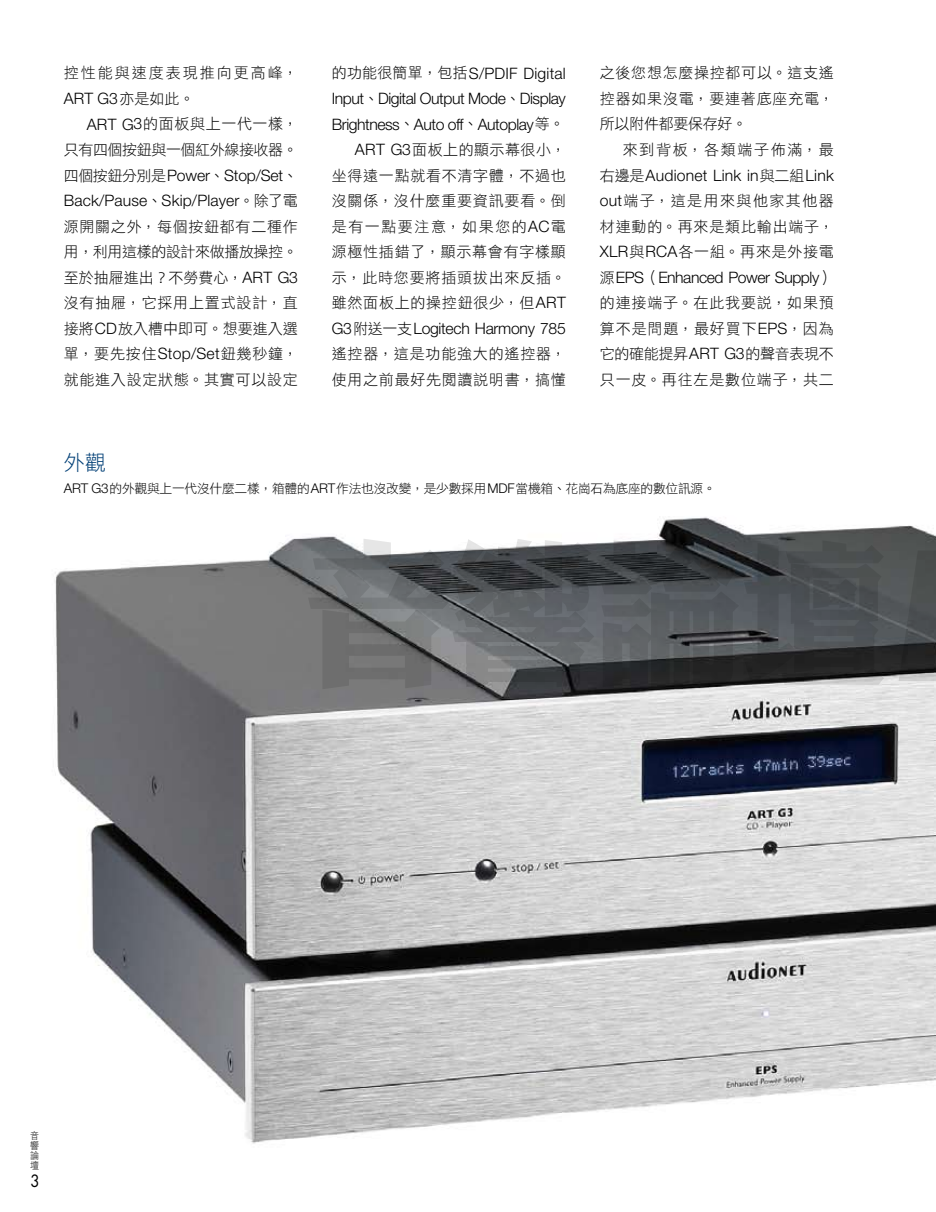
<style>
.page{position:relative;width:936px;height:1212px;background:#fff}
.page>*{position:absolute;margin:0;border:0;box-sizing:border-box;transform-origin:0 0}
.t1{font:21px "DF Li Hei Std W3";color:#003f76}
.t2{font:300 15.75px/25.5px "Helvetica Neue";letter-spacing:-.03em;color:#000;text-align:justify}
.t3{font:300 15.75px/25.5px "Helvetica Neue";letter-spacing:.01em;color:#000}
.t4{font:300 15.75px "Helvetica Neue";letter-spacing:.015em;color:#000}
.t5{font:15px/25.5px "DF Li Hei Std W3";letter-spacing:.055em;color:#000;text-align:justify}
.t6{font:15px/25.5px "DF Li Hei Std W3";letter-spacing:-.025em;color:#000;text-align:right}
.t7{font:15px "DF Li Hei Std W3";letter-spacing:.135em;color:#000}
.t8{font:15px "DF Li Hei Std W3";letter-spacing:.11em;color:#000}
.t9{font:12.75px "DF Li Hei Std W3";letter-spacing:-.02em;color:#000}
.t10{font:9.9px/10.2px "DF Li Hei Std W3";color:#000;text-align:justify;scale:.91 1}
.s1{font-family:"DF Li Hei Std W3";font-weight:400;font-size:15px}
.s2{font-family:"Helvetica Neue";font-weight:300;font-size:15.75px}
.s3{font-family:"Helvetica Neue";font-weight:300;font-size:13.35px}
</style>
<div class="page">
<img style="left:55px;top:517px;width:880px;height:627px">
<p class="t7" style="left:64px;top:65px;width:235px">控性能與速度表現推向更高峰，</p>
<p class="t2" style="left:64px;top:86px;width:132px">ART G3<span class="s1">亦是如此。</span></p>
<p class="t6" style="left:64px;top:111px;width:235px"><span class="s2">ART G3</span>的面板與上一代一樣，<br>只有四個按鈕與一個紅外線接收器。</p>
<p class="t3" style="left:64px;top:162px;width:235px"><span class="s1">四個按鈕分別是</span>Power<span class="s1">、</span>Stop/Set<span class="s1">、<br></span>Back/Pause<span class="s1">、</span>Skip/Player<span class="s1">。除了電</span></p>
<p class="t5" style="left:64px;top:213px;width:235px">源開關之外，每個按鈕都有二種作用，利用這樣的設計來做播放操控。至於抽屜進出？不勞費心，<span class="s2">ART G3</span>沒有抽屜，它採用上置式設計，直接將<span class="s2">CD</span>放入槽中即可。想要進入選單，要先按住<span class="s2">Stop/Set</span>鈕幾秒鐘，就能進入設定狀態。其實可以設定</p>
<p class="t2" style="left:332px;top:60px;width:235px"><span class="s1">的功能很簡單，包括</span>S/PDIF Digital Input<span class="s1">、</span>Digital Output Mode<span class="s1">、</span>Display Brightness<span class="s1">、</span>Auto off<span class="s1">、</span>Autoplay<span class="s1">等。</span></p>
<p class="t5" style="left:332px;top:137px;width:235px;text-indent:23px"><span class="s2">ART G3</span>面板上的顯示幕很小，坐得遠一點就看不清字體，不過也沒關係，沒什麼重要資訊要看。倒是有一點要注意，如果您的<span class="s2">AC</span>電源極性插錯了，顯示幕會有字樣顯示，此時您要將插頭拔出來反插。雖然面板上的操控鈕很少，但<span class="s2">ART</span></p>
<p class="t2" style="left:332px;top:315px;width:235px">G3<span class="s1">附送一支</span>Logitech Harmony 785</p>
<p class="t5" style="left:332px;top:341px;width:235px">遙控器，這是功能強大的遙控器，使用之前最好先閱讀說明書，搞懂</p>
<p class="t5" style="left:600px;top:60px;width:235px">之後您想怎麼操控都可以。這支遙控器如果沒電，要連著底座充電，所以附件都要保存好。</p>
<p class="t8" style="left:622px;top:141px;width:212px">來到背板，各類端子佈滿，最</p>
<p class="t4" style="left:600px;top:166px;width:235px"><span class="s1">右邊是</span>Audionet Link in<span class="s1">與二組</span>Link</p>
<p class="t5" style="left:600px;top:188px;width:235px"><span class="s2">out</span>端子，這是用來與他家其他器材連動的。再來是類比輸出端子，<span class="s2">XLR</span>與<span class="s2">RCA</span>各一組。再來是外接電</p>
<p class="t2" style="left:600px;top:264px;width:235px"><span class="s1">源</span>EPS<span class="s1">（</span>Enhanced Power Supply<span class="s1">）</span></p>
<p class="t5" style="left:600px;top:290px;width:235px">的連接端子。在此我要說，如果預算不是問題，最好買下<span class="s2">EPS</span>，因為它的確能提昇<span class="s2">ART G3</span>的聲音表現不只一皮。再往左是數位端子，共二</p>
<h1 class="t1" style="left:64px;top:451px;width:43px">外觀</h1>
<p class="t9" style="left:64px;top:481px;width:653px"><span class="s3">ART G3</span>的外觀與上一代沒什麼二樣，箱體的<span class="s3">ART</span>作法也沒改變，是少數採用<span class="s3">MDF</span>當機箱、花崗石為底座的數位訊源。</p>
<p class="t10" style="left:30px;top:1130px;width:11px">音響論壇</p>
</div>
